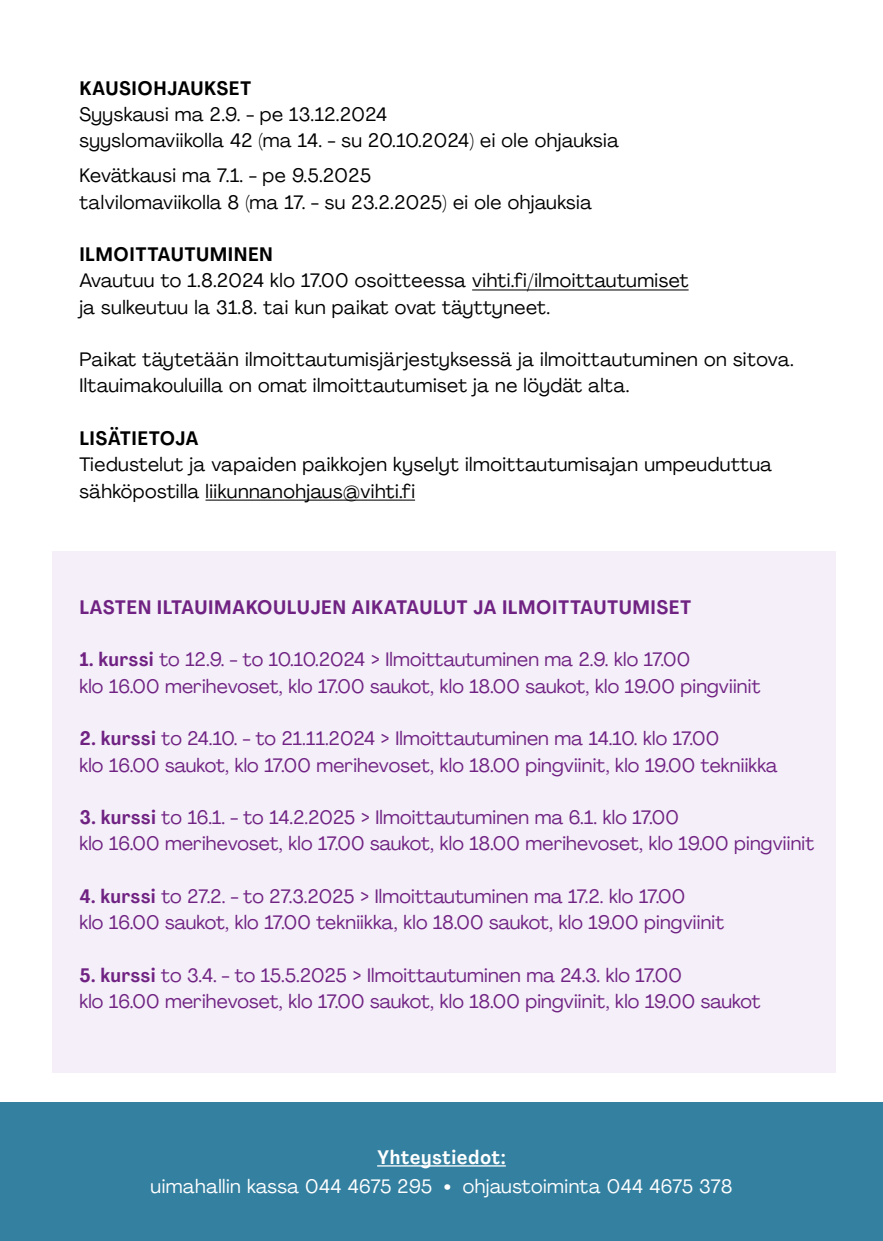
<style>
.page{position:relative;width:883px;height:1241px;background:#fff}
.page>*{position:absolute;margin:0;border:0;box-sizing:border-box;transform-origin:0 0}
.t1{font:19.25px/26.2px "Agrandir";letter-spacing:.01em;color:#702283}
.t2{font:19.25px/26.2px "Agrandir";letter-spacing:.025em;color:#000}
.t3{font:19.25px "Agrandir";letter-spacing:.025em;color:#fff}
.t4{font:700 19.25px "Agrandir Text";letter-spacing:.025em;color:#702283}
.t5{font:700 19.25px "Agrandir Text";letter-spacing:.025em;color:#000}
.t6{font:700 19.25px "Agrandir Text";letter-spacing:.025em;color:#fff}
.s1{font-family:"Agrandir Text";font-weight:700}
.s2{font-family:"Agrandir Grand";font-weight:800}
</style>
<div class="page">
<div style="left:52px;top:551px;width:783px;height:521px;background:#f4eff8"></div>
<div style="left:0;top:1102px;width:883px;height:138px;background:#3480a0"></div>
<hr style="left:377px;top:1164px;width:129px;height:2px;background:#fff">
<hr style="left:472px;top:289px;width:217px;height:1px;background:#000">
<hr style="left:206px;top:499px;width:209px;height:1px;background:#000">
<p class="t5" style="left:79px;top:76px;width:173px">KAUSIOHJAUKSET</p>
<p class="t2" style="left:79px;top:101px;width:541px">Syyskausi ma 2.9. - pe 13.12.2024<br>syyslomaviikolla 42 (ma 14. - su 20.10.2024) ei ole ohjauksia</p>
<p class="t2" style="left:79px;top:162px;width:514px">Kevätkausi ma 7.1. - pe 9.5.2025<br>talvilomaviikolla 8 (ma 17. - su 23.2.2025) ei ole ohjauksia</p>
<p class="t5" style="left:79px;top:242px;width:195px">ILMOITTAUTUMINEN</p>
<p class="t2" style="left:79px;top:267px;width:611px">Avautuu to 1.8.2024 klo 17.00 osoitteessa vihti.fi/ilmoittautumiset ja sulkeutuu la 31.8. tai kun paikat ovat täyttyneet.</p>
<p class="t2" style="left:79px;top:346px;width:716px">Paikat täytetään ilmoittautumisjärjestyksessä ja ilmoittautuminen on sitova.<br>Iltauimakouluilla on omat ilmoittautumiset ja ne löydät alta.</p>
<p class="t5" style="left:79px;top:426px;width:121px">LISÄTIETOJA</p>
<p class="t2" style="left:79px;top:451px;width:694px">Tiedustelut ja vapaiden paikkojen kyselyt ilmoittautumisajan umpeuduttua sähköpostilla liikunnanohjaus@vihti.fi</p>
<p class="t4" style="left:79px;top:595px;width:613px">LASTEN ILTAUIMAKOULUJEN AIKATAULUT JA ILMOITTAUTUMISET</p>
<p class="t1" style="left:79px;top:646px;width:683px"><span class="s1">1. kurssi</span> to 12.9. - to 10.10.2024 &gt; Ilmoittautuminen ma 2.9. klo 17.00<br>klo 16.00 merihevoset, klo 17.00 saukot, klo 18.00 saukot, klo 19.00 pingviinit</p>
<p class="t1" style="left:79px;top:725px;width:700px"><span class="s1">2. kurssi</span> to 24.10. - to 21.11.2024 &gt; Ilmoittautuminen ma 14.10. klo 17.00<br>klo 16.00 saukot, klo 17.00 merihevoset, klo 18.00 pingviinit, klo 19.00 tekniikka</p>
<p class="t1" style="left:79px;top:803px;width:736px"><span class="s1">3. kurssi</span> to 16.1. - to 14.2.2025 &gt; Ilmoittautuminen ma 6.1. klo 17.00<br>klo 16.00 merihevoset, klo 17.00 saukot, klo 18.00 merihevoset, klo 19.00 pingviinit</p>
<p class="t1" style="left:79px;top:882px;width:646px"><span class="s1">4. kurssi</span> to 27.2. - to 27.3.2025 &gt; Ilmoittautuminen ma 17.2. klo 17.00<br>klo 16.00 saukot, klo 17.00 tekniikka, klo 18.00 saukot, klo 19.00 pingviinit</p>
<p class="t1" style="left:79px;top:961px;width:683px"><span class="s1">5. kurssi</span> to 3.4. - to 15.5.2025 &gt; Ilmoittautuminen ma 24.3. klo 17.00<br>klo 16.00 merihevoset, klo 17.00 saukot, klo 18.00 pingviinit, klo 19.00 saukot</p>
<p class="t6" style="left:377px;top:1144px;width:130px">Yhteystiedot:</p>
<p class="t3" style="left:151px;top:1174px;width:583px">uimahallin kassa 044 4675 295 <span class="s2">•</span> ohjaustoiminta 044 4675 378</p>
</div>
